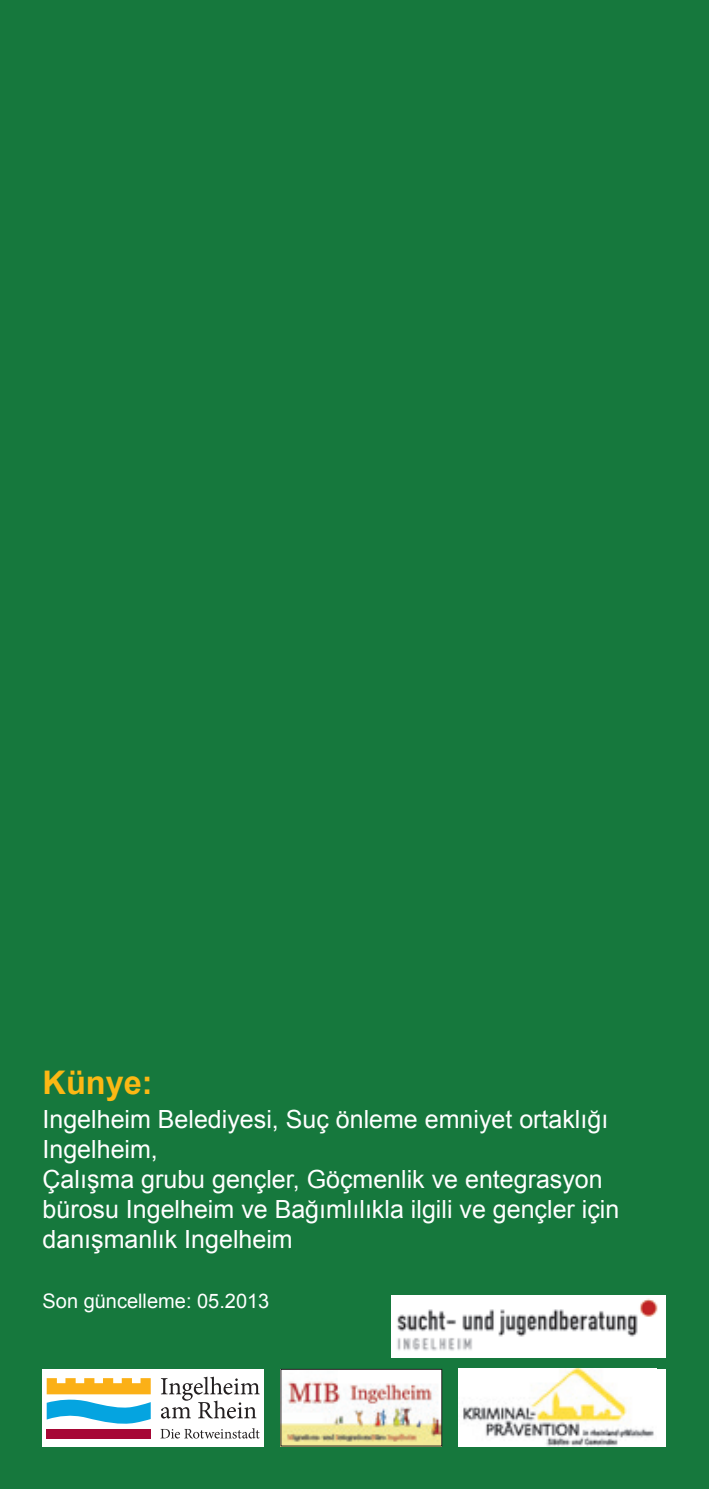
<style>
.page{position:relative;width:709px;height:1489px;background:#fff}
.page>*{position:absolute;margin:0;border:0;box-sizing:border-box;transform-origin:0 0}
.t1{font:700 32.5px "Arial";color:#fcb814}
.t2{font:25px/30px "Arial";color:#fff}
.t3{font:20px "Arial";color:#fff}
</style>
<div class="page">
<div style="left:0;top:0;width:709px;height:1488px;background:#16783d"></div>
<div style="left:43px;top:1368px;width:221px;height:78px;background:#fff"></div>
<svg style="left:160px;top:1428px;width:100px;height:10px"></svg>
<div style="left:47px;top:1428px;width:104px;height:10px;background:#a60735"></div>
<svg style="left:161px;top:1376px;width:99px;height:42px"></svg>
<svg style="left:47px;top:1378px;width:104px;height:46px"></svg>
<img style="left:391px;top:1295px;width:274px;height:62px">
<img style="left:282px;top:1370px;width:158px;height:74px">
<div style="left:280px;top:1368px;width:162px;height:78px;border:1px solid #231f20"></div>
<div style="left:459px;top:1368px;width:206px;height:78px;background:#fff"></div>
<img style="left:463px;top:1368px;width:191px;height:78px">
<h1 class="t1" style="left:43px;top:1061px;width:112px">Künye:</h1>
<p class="t2" style="left:43px;top:1104px;width:578px">Ingelheim Belediyesi, Suç önleme emniyet ortaklığı Ingelheim,<br>Çalışma grubu gençler, Göçmenlik ve entegrasyon bürosu Ingelheim ve Bağımlılıkla ilgili ve gençler için danışmanlık Ingelheim</p>
<p class="t3" style="left:43px;top:1287px;width:228px">Son güncelleme: 05.2013</p>
</div>
